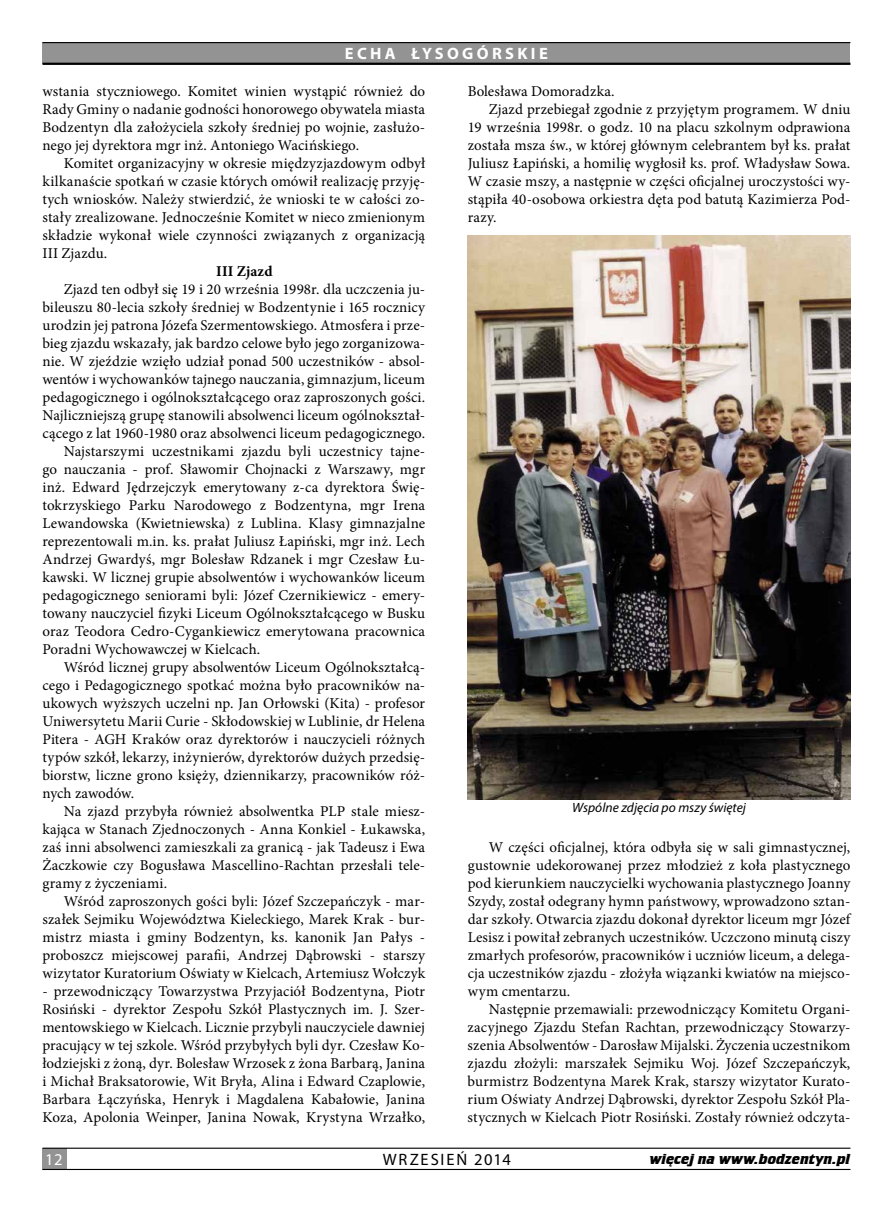
<style>
.page{position:relative;width:893px;height:1212px;background:#fff}
.page>*{position:absolute;margin:0;border:0;box-sizing:border-box;transform-origin:0 0}
.t1{font:700 16.5px "Myriad Pro";letter-spacing:.2em;color:#fff}
.t2{font:16.5px "Myriad Pro";letter-spacing:.11em;color:#000}
.t3{font:16.5px "Myriad Pro";color:#fff}
.t4{font:15px/18px "Minion Pro";letter-spacing:.005em;color:#000;text-align:justify}
.t5{font:700 15px "Crillee TEE";letter-spacing:.005em;color:#000}
.t6{font:700 15px "Minion Pro";letter-spacing:.01em;color:#000}
.t7{font:italic 13.5px "Myriad Pro";color:#000}
</style>
<div class="page">
<div style="left:43px;top:1148px;width:24px;height:21px;background:#939393"></div>
<div style="left:43px;top:42px;width:807px;height:21px;background:#939393"></div>
<hr style="left:43px;top:42px;width:807px;height:1px;background:#000">
<hr style="left:43px;top:63px;width:807px;height:2px;background:#000">
<hr style="left:43px;top:1169px;width:807px;height:1px;background:#000">
<hr style="left:43px;top:1147px;width:807px;height:2px;background:#000">
<img style="left:468px;top:236px;width:382px;height:564px">
<p class="t1" style="left:345px;top:42px;width:203px">ECHA ŁYSOGÓRskie</p>
<p class="t4" style="left:43px;top:82px;width:384px">wstania styczniowego. Komitet winien wystąpić również do Rady Gminy o nadanie godności honorowego obywatela miasta Bodzentyn dla założyciela szkoły średniej po wojnie, zasłużo&shy;nego jej dyrektora mgr inż. Antoniego Wacińskiego.</p>
<p class="t4" style="left:43px;top:154px;width:384px;text-indent:21px">Komitet organizacyjny w okresie międzyzjazdowym odbył kilkanaście spotkań w czasie których omówił realizację przyję&shy;tych wniosków. Należy stwierdzić, że wnioski te w całości zo&shy;stały zrealizowane. Jednocześnie Komitet w nieco zmienionym składzie wykonał wiele czynności związanych z organizacją III Zjazdu.</p>
<p class="t6" style="left:216px;top:261px;width:58px">III Zjazd</p>
<p class="t4" style="left:64px;top:280px;width:363px">Zjazd ten odbył się 19 i 20 września 1998r. dla uczczenia ju-</p>
<p class="t4" style="left:43px;top:298px;width:384px">bileuszu 80-lecia szkoły średniej w Bodzentynie i 165 rocznicy</p>
<p class="t4" style="left:43px;top:316px;width:384px">urodzin jej patrona Józefa Szermentowskiego. Atmosfera i prze-</p>
<p class="t4" style="left:43px;top:334px;width:384px">bieg zjazdu wskazały, jak bardzo celowe było jego zorganizowa-</p>
<p class="t4" style="left:43px;top:352px;width:384px">nie. W zjeździe wzięło udział ponad 500 uczestników - absol-</p>
<p class="t4" style="left:43px;top:370px;width:384px">wentów i wychowanków tajnego nauczania, gimnazjum, liceum</p>
<p class="t4" style="left:43px;top:388px;width:384px">pedagogicznego i ogólnokształcącego oraz zaproszonych gości.</p>
<p class="t4" style="left:43px;top:406px;width:384px">Najliczniejszą grupę stanowili absolwenci liceum ogólnokształ-</p>
<p class="t4" style="left:43px;top:424px;width:384px">cącego z lat 1960-1980 oraz absolwenci liceum pedagogicznego.</p>
<p class="t4" style="left:64px;top:442px;width:363px">Najstarszymi uczestnikami zjazdu byli uczestnicy tajne-</p>
<p class="t4" style="left:42px;top:460px;width:384px">go nauczania - prof. Sławomir Chojnacki z Warszawy, mgr</p>
<p class="t4" style="left:42px;top:478px;width:384px">inż. Edward Jędrzejczyk emerytowany z-ca dyrektora Świę-</p>
<p class="t4" style="left:42px;top:496px;width:384px">tokrzyskiego Parku Narodowego z Bodzentyna, mgr Irena</p>
<p class="t4" style="left:42px;top:514px;width:384px">Lewandowska (Kwietniewska) z Lublina. Klasy gimnazjalne</p>
<p class="t4" style="left:42px;top:532px;width:384px">reprezentowali m.in. ks. prałat Juliusz Łapiński, mgr inż. Lech</p>
<p class="t4" style="left:42px;top:550px;width:384px">Andrzej Gwardyś, mgr Bolesław Rdzanek i mgr Czesław Łu-</p>
<p class="t4" style="left:42px;top:568px;width:384px">kawski. W licznej grupie absolwentów i wychowanków liceum</p>
<p class="t4" style="left:42px;top:586px;width:384px">pedagogicznego seniorami byli: Józef Czernikiewicz - emery-</p>
<p class="t4" style="left:42px;top:604px;width:384px">towany nauczyciel fizyki Liceum Ogólnokształcącego w Busku</p>
<p class="t4" style="left:42px;top:622px;width:384px">oraz Teodora Cedro-Cygankiewicz emerytowana pracownica</p>
<p class="t4" style="left:42px;top:640px;width:219px">Poradni Wychowawczej w Kielcach.</p>
<p class="t4" style="left:64px;top:658px;width:363px">Wśród licznej grupy absolwentów Liceum Ogólnokształcą-</p>
<p class="t4" style="left:42px;top:676px;width:384px">cego i Pedagogicznego spotkać można było pracowników na-</p>
<p class="t4" style="left:42px;top:694px;width:384px">ukowych wyższych uczelni np. Jan Orłowski (Kita) - profesor</p>
<p class="t4" style="left:42px;top:712px;width:384px">Uniwersytetu Marii Curie - Skłodowskiej w Lublinie, dr Helena</p>
<p class="t4" style="left:42px;top:730px;width:384px">Pitera - AGH Kraków oraz dyrektorów i nauczycieli różnych</p>
<p class="t4" style="left:42px;top:748px;width:384px">typów szkół, lekarzy, inżynierów, dyrektorów dużych przedsię-</p>
<p class="t4" style="left:42px;top:766px;width:384px">biorstw, liczne grono księży, dziennikarzy, pracowników róż-</p>
<p class="t4" style="left:42px;top:784px;width:93px">nych zawodów.</p>
<p class="t4" style="left:64px;top:802px;width:363px">Na zjazd przybyła również absolwentka PLP stale miesz-</p>
<p class="t4" style="left:42px;top:820px;width:384px">kająca w Stanach Zjednoczonych - Anna Konkiel - Łukawska,</p>
<p class="t4" style="left:42px;top:838px;width:384px">zaś inni absolwenci zamieszkali za granicą - jak Tadeusz i Ewa</p>
<p class="t4" style="left:42px;top:856px;width:384px">Żaczkowie czy Bogusława Mascellino-Rachtan przesłali tele-</p>
<p class="t4" style="left:42px;top:874px;width:126px">gramy z życzeniami.</p>
<p class="t4" style="left:64px;top:892px;width:363px">Wśród zaproszonych gości byli: Józef Szczepańczyk - mar-</p>
<p class="t4" style="left:42px;top:910px;width:384px">szałek Sejmiku Województwa Kieleckiego, Marek Krak - bur-</p>
<p class="t4" style="left:42px;top:928px;width:384px">mistrz miasta i gminy Bodzentyn, ks. kanonik Jan Pałys -</p>
<p class="t4" style="left:42px;top:946px;width:384px">proboszcz miejscowej parafii, Andrzej Dąbrowski - starszy</p>
<p class="t4" style="left:42px;top:964px;width:384px">wizytator Kuratorium Oświaty w Kielcach, Artemiusz Wołczyk</p>
<p class="t4" style="left:42px;top:982px;width:384px">- przewodniczący Towarzystwa Przyjaciół Bodzentyna, Piotr Rosiński - dyrektor Zespołu Szkół Plastycznych im. J. Szer&shy;mentowskiego w Kielcach. Licznie przybyli nauczyciele dawniej pracujący w tej szkole. Wśród przybyłych byli dyr. Czesław Ko&shy;łodziejski z żoną, dyr. Bolesław Wrzosek z żona Barbarą, Janina i Michał Braksatorowie, Wit Bryła, Alina i Edward Czaplowie, Barbara Łączyńska, Henryk i Magdalena Kabałowie, Janina Koza, Apolonia Weinper, Janina Nowak, Krystyna Wrzałko,</p>
<p class="t4" style="left:468px;top:82px;width:149px">Bolesława Domoradzka.</p>
<p class="t4" style="left:489px;top:100px;width:363px">Zjazd przebiegał zgodnie z przyjętym programem. W dniu</p>
<p class="t4" style="left:468px;top:118px;width:384px">19 września 1998r. o godz. 10 na placu szkolnym odprawiona</p>
<p class="t4" style="left:468px;top:136px;width:384px">została msza św., w której głównym celebrantem był ks. prałat</p>
<p class="t4" style="left:468px;top:154px;width:384px">Juliusz Łapiński, a homilię wygłosił ks. prof. Władysław Sowa.</p>
<p class="t4" style="left:468px;top:172px;width:384px">W czasie mszy, a następnie w części oficjalnej uroczystości wy-</p>
<p class="t4" style="left:468px;top:190px;width:384px">stąpiła 40-osobowa orkiestra dęta pod batutą Kazimierza Pod-</p>
<p class="t4" style="left:468px;top:208px;width:30px">razy.</p>
<p class="t7" style="left:572px;top:799px;width:175px">Wspólne zdjęcia po mszy świętej</p>
<p class="t4" style="left:468px;top:838px;width:384px;text-indent:21px">W części oficjalnej, która odbyła się w sali gimnastycznej, gustownie udekorowanej przez młodzież z koła plastycznego pod kierunkiem nauczycielki wychowania plastycznego Joanny Szydy, został odegrany hymn państwowy, wprowadzono sztan&shy;dar szkoły. Otwarcia zjazdu dokonał dyrektor liceum mgr Józef Lesisz i powitał zebranych uczestników. Uczczono minutą ciszy zmarłych profesorów, pracowników i uczniów liceum, a delega&shy;cja uczestników zjazdu - złożyła wiązanki kwiatów na miejsco&shy;wym cmentarzu.</p>
<p class="t4" style="left:468px;top:1000px;width:384px;text-indent:21px">Następnie przemawiali: przewodniczący Komitetu Organi&shy;zacyjnego Zjazdu Stefan Rachtan, przewodniczący Stowarzy&shy;szenia Absolwentów - Darosław Mijalski. Życzenia uczestnikom zjazdu złożyli: marszałek Sejmiku Woj. Józef Szczepańczyk, burmistrz Bodzentyna Marek Krak, starszy wizytator Kurato&shy;rium Oświaty Andrzej Dąbrowski, dyrektor Zespołu Szkół Pla&shy;stycznych w Kielcach Piotr Rosiński. Zostały również odczyta-</p>
<p class="t3" style="left:45px;top:1149px;width:19px">12</p>
<p class="t2" style="left:383px;top:1149px;width:130px">WRZESIEŃ 2014</p>
<p class="t5" style="left:649px;top:1150px;width:202px">więcej na www.bodzentyn.pl</p>
</div>
